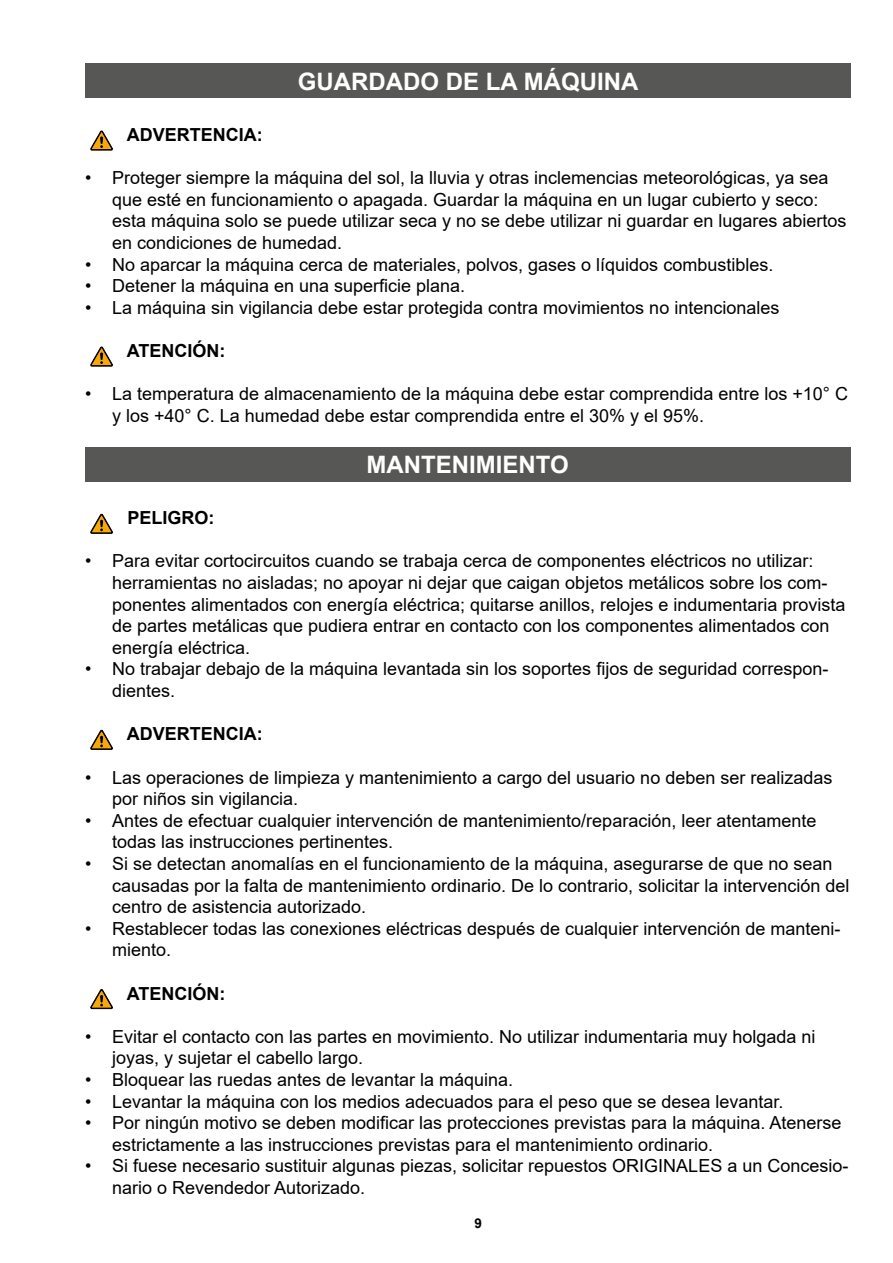
<style>
.page{position:relative;width:893px;height:1263px;background:#fff}
.page>*{position:absolute;margin:0;border:0;box-sizing:border-box;transform-origin:0 0}
.t1{font:700 24px "Arial";color:#fff}
.t2{font:18px/21.6px "Arial";color:#000}
.t3{font:700 18px "Arial";color:#000}
.t4{font:700 13.5px "Arial";color:#000}
</style>
<div class="page">
<div style="left:85px;top:64px;width:765px;height:34px;background:#575756"></div>
<div style="left:85px;top:447px;width:765px;height:34px;background:#575756"></div>
<svg style="left:90px;top:130px;width:23px;height:21px"></svg>
<svg style="left:90px;top:346px;width:23px;height:21px"></svg>
<svg style="left:90px;top:513px;width:23px;height:21px"></svg>
<svg style="left:90px;top:729px;width:23px;height:21px"></svg>
<svg style="left:90px;top:989px;width:23px;height:20px"></svg>
<h1 class="t1" style="left:298px;top:64px;width:342px">GUARDADO DE LA MÁQUINA</h1>
<p class="t3" style="left:127px;top:122px;width:137px">ADVERTENCIA:</p>
<p class="t2" style="left:112px;top:167px;width:736px;text-indent:-27px">• Proteger siempre la máquina del sol, la lluvia y otras inclemencias meteorológicas, ya sea que esté en funcionamiento o apagada. Guardar la máquina en un lugar cubierto y seco: esta máquina solo se puede utilizar seca y no se debe utilizar ni guardar en lugares abiertos en condiciones de humedad.</p>
<p class="t2" style="left:85px;top:253px;width:690px">• No aparcar la máquina cerca de materiales, polvos, gases o líquidos combustibles.</p>
<p class="t2" style="left:85px;top:275px;width:382px">• Detener la máquina en una superficie plana.</p>
<p class="t2" style="left:85px;top:297px;width:696px">• La máquina sin vigilancia debe estar protegida contra movimientos no intencionales</p>
<p class="t3" style="left:127px;top:338px;width:100px">ATENCIÓN:</p>
<p class="t2" style="left:112px;top:383px;width:738px;text-indent:-27px">• La temperatura de almacenamiento de la máquina debe estar comprendida entre los +10° C y los +40° C. La humedad debe estar comprendida entre el 30% y el 95%.</p>
<h1 class="t1" style="left:367px;top:447px;width:204px">MANTENIMIENTO</h1>
<p class="t3" style="left:128px;top:505px;width:89px">PELIGRO:</p>
<p class="t2" style="left:112px;top:550px;width:735px;text-indent:-27px">• Para evitar cortocircuitos cuando se trabaja cerca de componentes eléctricos no utilizar: herramientas no aisladas; no apoyar ni dejar que caigan objetos metálicos sobre los com&shy;ponentes alimentados con energía eléctrica; quitarse anillos, relojes e indumentaria provista de partes metálicas que pudiera entrar en contacto con los componentes alimentados con energía eléctrica.</p>
<p class="t2" style="left:112px;top:658px;width:718px;text-indent:-27px">• No trabajar debajo de la máquina levantada sin los soportes fijos de seguridad correspon&shy;dientes.</p>
<p class="t3" style="left:127px;top:721px;width:137px">ADVERTENCIA:</p>
<p class="t2" style="left:112px;top:766px;width:722px;text-indent:-27px">• Las operaciones de limpieza y mantenimiento a cargo del usuario no deben ser realizadas por niños sin vigilancia.</p>
<p class="t2" style="left:112px;top:809px;width:706px;text-indent:-27px">• Antes de efectuar cualquier intervención de mantenimiento/reparación, leer atentamente todas las instrucciones pertinentes.</p>
<p class="t2" style="left:112px;top:853px;width:739px;text-indent:-27px">• Si se detectan anomalías en el funcionamiento de la máquina, asegurarse de que no sean causadas por la falta de mantenimiento ordinario. De lo contrario, solicitar la intervención del centro de asistencia autorizado.</p>
<p class="t2" style="left:112px;top:917px;width:730px;text-indent:-27px">• Restablecer todas las conexiones eléctricas después de cualquier intervención de manteni&shy;miento.</p>
<p class="t3" style="left:127px;top:980px;width:100px">ATENCIÓN:</p>
<p class="t2" style="left:112px;top:1025px;width:705px;text-indent:-27px">• Evitar el contacto con las partes en movimiento. No utilizar indumentaria muy holgada ni joyas, y sujetar el cabello largo.</p>
<p class="t2" style="left:85px;top:1069px;width:430px">• Bloquear las ruedas antes de levantar la máquina.</p>
<p class="t2" style="left:85px;top:1090px;width:700px">• Levantar la máquina con los medios adecuados para el peso que se desea levantar.</p>
<p class="t2" style="left:112px;top:1112px;width:731px;text-indent:-27px">• Por ningún motivo se deben modificar las protecciones previstas para la máquina. Atenerse estrictamente a las instrucciones previstas para el mantenimiento ordinario.</p>
<p class="t2" style="left:112px;top:1155px;width:738px;text-indent:-27px">• Si fuese necesario sustituir algunas piezas, solicitar repuestos ORIGINALES a un Concesio&shy;nario o Revendedor Autorizado.</p>
<p class="t4" style="left:474px;top:1214px;width:9px">9</p>
</div>
